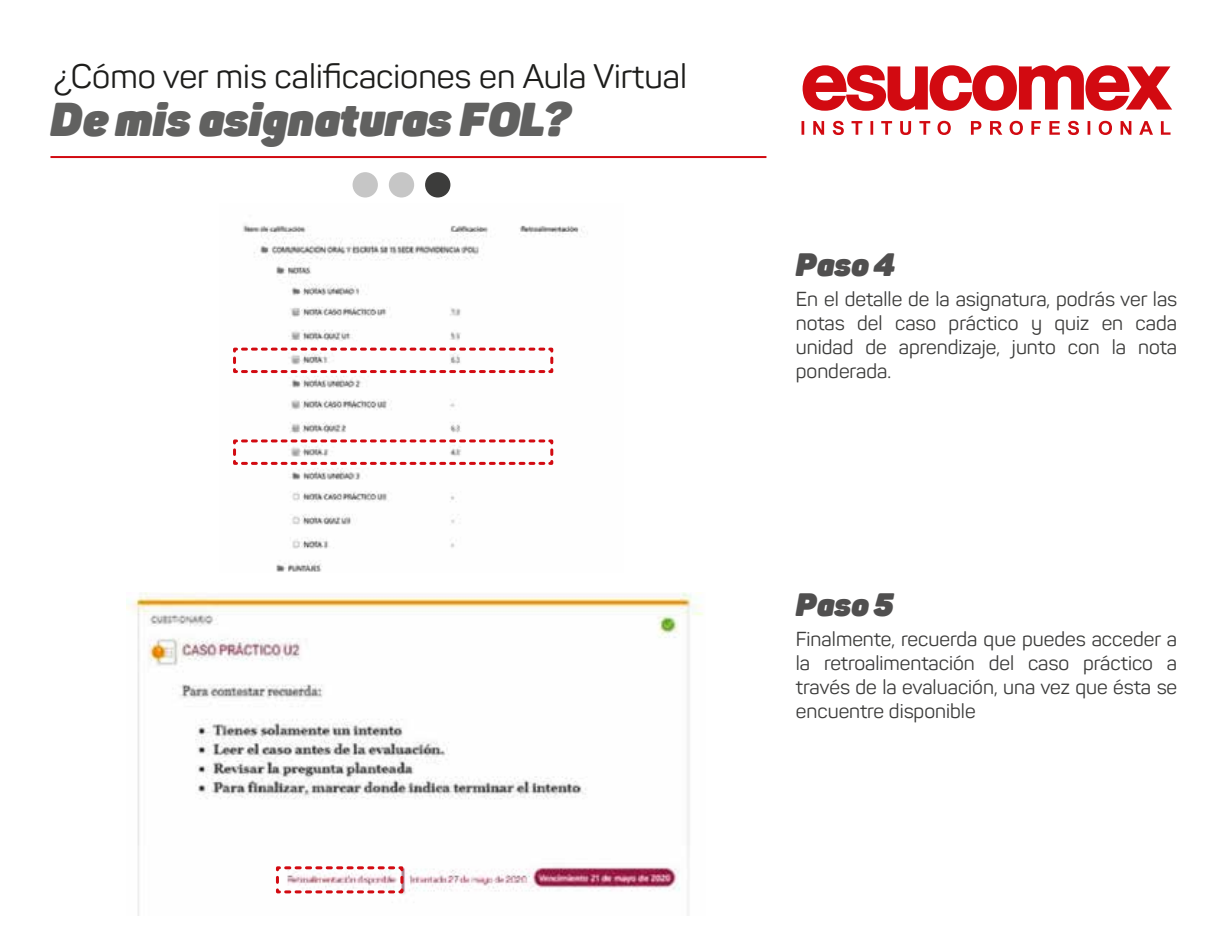
<style>
.page{position:relative;width:1224px;height:929px;background:#fff}
.page>*{position:absolute;margin:0;border:0;box-sizing:border-box;transform-origin:0 0}
.t1{font:italic 900 46.8px "Panton";color:#616160}
.t2{font:33.6px "Panton";color:#1d1d1b}
.t3{font:italic 900 32px "Panton";color:#504f4f}
.t4{font:20px/24px "Panton";color:#3c3c3b;text-align:justify}
</style>
<div class="page">
<img style="left:243px;top:224px;width:342px;height:348px">
<img style="left:126px;top:592px;width:578px;height:323px">
<svg style="left:233px;top:346px;width:322px;height:29px"></svg>
<svg style="left:233px;top:438px;width:322px;height:28px"></svg>
<svg style="left:274px;top:865px;width:131px;height:30px"></svg>
<svg style="left:802px;top:65px;width:370px;height:70px"></svg>
<hr style="left:50px;top:156px;width:716px;height:2px;background:#d20a11">
<div style="left:353px;top:172px;width:25px;height:25px;background:#c6c6c6;border-radius:50%"></div>
<div style="left:389px;top:172px;width:25px;height:25px;background:#c6c6c6;border-radius:50%"></div>
<div style="left:425px;top:172px;width:25px;height:25px;background:#3c3c3b;border-radius:50%"></div>
<h2 class="t2" style="left:54px;top:55px;width:635px">¿Cómo ver mis calificaciones en Aula Virtual</h2>
<h1 class="t1" style="left:50px;top:89px;width:522px">De mis asignaturas FOL?</h1>
<h3 class="t3" style="left:796px;top:243px;width:101px">Paso 4</h3>
<p class="t4" style="left:796px;top:286px;width:383px">En el detalle de la asignatura, podrás ver las notas del caso práctico y quiz en cada unidad de aprendizaje, junto con la nota ponderada.</p>
<h3 class="t3" style="left:796px;top:584px;width:100px">Paso 5</h3>
<p class="t4" style="left:796px;top:627px;width:383px">Finalmente, recuerda que puedes acceder a la retroalimentación del caso práctico a través de la evaluación, una vez que ésta se encuentre disponible</p>
</div>
